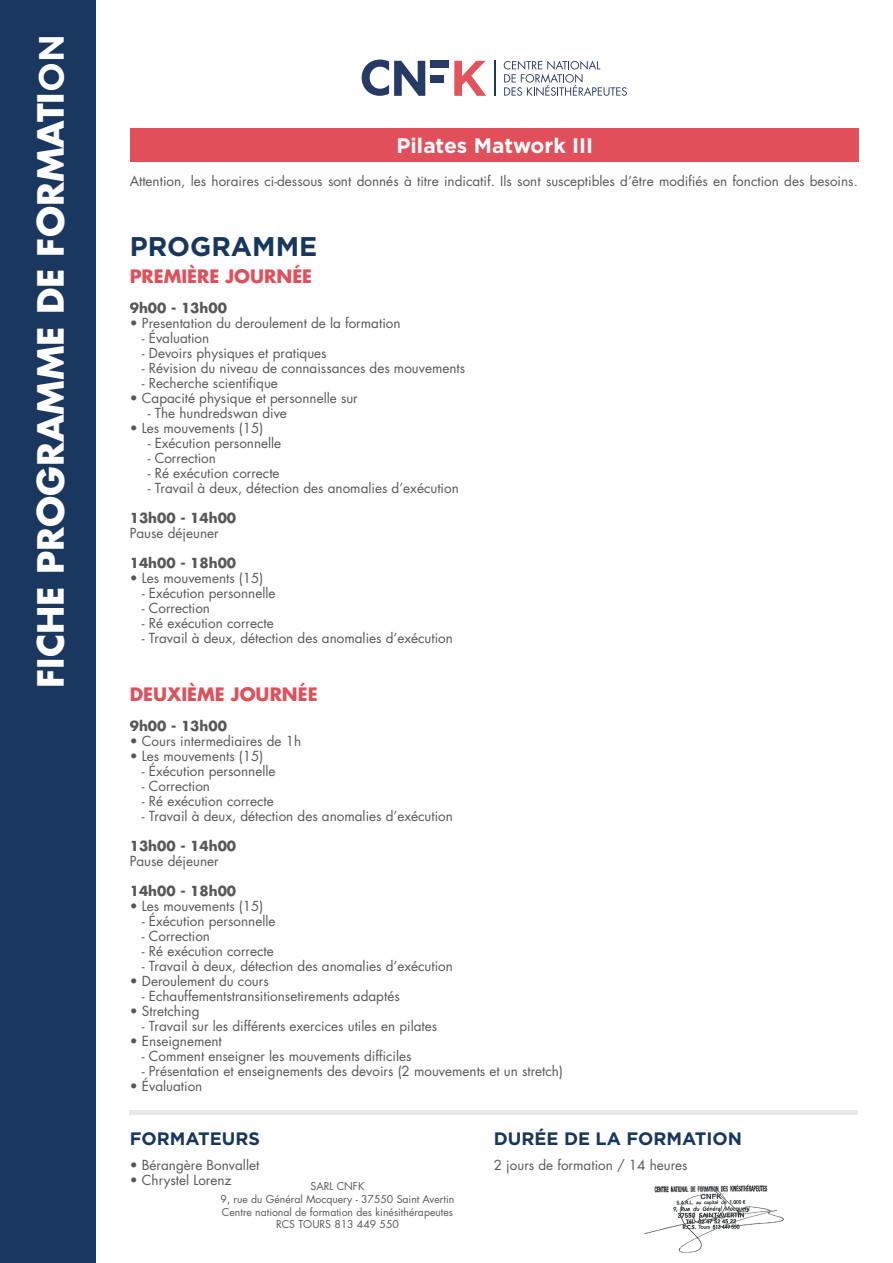
<style>
.page{position:relative;width:893px;height:1263px;background:#fff}
.page>*{position:absolute;margin:0;border:0;box-sizing:border-box;transform-origin:0 0}
.t1{font:700 35.1px "Futura Std";color:#fff}
.t2{font:700 27px "Gotham";color:#18375f}
.t3{font:700 21px "Gotham";color:#fff}
.t4{font:700 18px "Futura Std";color:#e14f5a}
.t5{font:700 18px "Gotham";color:#18375f}
.t6{font:13.5px "Futura Std";color:#57585a}
.t7{font:700 13.5px "Futura Std";color:#57585a}
.t8{font:10.5px/12.6px "Futura Std";color:#57585a;text-align:center}
.s1{font-family:"Gotham"}
</style>
<div class="page">
<div style="left:0;top:0;width:96px;height:1263px;background:#19375f"></div>
<img style="left:644px;top:1184px;width:140px;height:69px">
<hr style="left:494px;top:61px;width:1px;height:35px;background:#1a3760">
<svg style="left:504px;top:61px;width:123px;height:35px"></svg>
<svg style="left:454px;top:61px;width:32px;height:35px"></svg>
<div style="left:430px;top:75px;width:14px;height:7px;background:#253a65"></div>
<div style="left:430px;top:61px;width:19px;height:7px;background:#253a65"></div>
<svg style="left:362px;top:60px;width:63px;height:36px"></svg>
<div style="left:130px;top:129px;width:728px;height:33px;background:#e14f5a"></div>
<div style="left:130px;top:1110px;width:728px;height:5px;background:#e7e9e8"></div>
<h1 class="t1" style="left:27px;top:688px;width:655px;rotate:-90deg">FICHE PROGRAMME DE FORMATI<span class="s1">ON</span></h1>
<h3 class="t3" style="left:397px;top:133px;width:198px">Pilates Matwork III</h3>
<p class="t6" style="left:130px;top:172px;width:730px">Attention, les horaires ci-dessous sont donnés à titre indicatif. Ils sont susceptibles d’être modifiés en fonction des besoins.</p>
<h2 class="t2" style="left:130px;top:231px;width:189px">PROGRAMME</h2>
<h3 class="t4" style="left:130px;top:265px;width:184px">PREMIÈRE JOURNÉE</h3>
<p class="t7" style="left:130px;top:299px;width:99px">9h00 - 13h00</p>
<p class="t6" style="left:130px;top:315px;width:272px">• Presentation du deroulement de la formation</p>
<p class="t6" style="left:142px;top:330px;width:69px">- Évaluation</p>
<p class="t6" style="left:142px;top:345px;width:186px">- Devoirs physiques et pratiques</p>
<p class="t6" style="left:142px;top:360px;width:325px">- Révision du niveau de connaissances des mouvements</p>
<p class="t6" style="left:142px;top:375px;width:138px">- Recherche scientifique</p>
<p class="t6" style="left:130px;top:390px;width:230px">• Capacité physique et personnelle sur</p>
<p class="t6" style="left:148px;top:405px;width:141px">- The hundredswan dive</p>
<p class="t6" style="left:130px;top:420px;width:135px">• Les mouvements (15)</p>
<p class="t6" style="left:148px;top:435px;width:135px">- Exécution personnelle</p>
<p class="t6" style="left:148px;top:450px;width:70px">- Correction</p>
<p class="t6" style="left:148px;top:465px;width:133px">- Ré exécution correcte</p>
<p class="t6" style="left:148px;top:480px;width:313px">- Travail à deux, détection des anomalies d’exécution</p>
<p class="t7" style="left:130px;top:509px;width:108px">13h00 - 14h00</p>
<p class="t6" style="left:130px;top:525px;width:90px">Pause déjeuner</p>
<p class="t7" style="left:130px;top:554px;width:108px">14h00 - 18h00</p>
<p class="t6" style="left:130px;top:570px;width:135px">• Les mouvements (15)</p>
<p class="t6" style="left:142px;top:585px;width:135px">- Exécution personnelle</p>
<p class="t6" style="left:142px;top:600px;width:70px">- Correction</p>
<p class="t6" style="left:142px;top:615px;width:133px">- Ré exécution correcte</p>
<p class="t6" style="left:142px;top:630px;width:313px">- Travail à deux, détection des anomalies d’exécution</p>
<h3 class="t4" style="left:130px;top:682px;width:189px">DEUXIÈME JOURNÉE</h3>
<p class="t7" style="left:130px;top:717px;width:99px">9h00 - 13h00</p>
<p class="t6" style="left:130px;top:732px;width:173px">• Cours intermediaires de 1h</p>
<p class="t6" style="left:130px;top:747px;width:135px">• Les mouvements (15)</p>
<p class="t6" style="left:142px;top:762px;width:135px">- Éxécution personnelle</p>
<p class="t6" style="left:142px;top:777px;width:70px">- Correction</p>
<p class="t6" style="left:142px;top:792px;width:133px">- Ré exécution correcte</p>
<p class="t6" style="left:142px;top:807px;width:313px">- Travail à deux, détection des anomalies d’exécution</p>
<p class="t7" style="left:130px;top:837px;width:108px">13h00 - 14h00</p>
<p class="t6" style="left:130px;top:852px;width:90px">Pause déjeuner</p>
<p class="t7" style="left:130px;top:882px;width:108px">14h00 - 18h00</p>
<p class="t6" style="left:130px;top:897px;width:135px">• Les mouvements (15)</p>
<p class="t6" style="left:142px;top:912px;width:135px">- Éxécution personnelle</p>
<p class="t6" style="left:142px;top:927px;width:70px">- Correction</p>
<p class="t6" style="left:142px;top:942px;width:133px">- Ré exécution correcte</p>
<p class="t6" style="left:142px;top:957px;width:313px">- Travail à deux, détection des anomalies d’exécution</p>
<p class="t6" style="left:130px;top:972px;width:140px">• Deroulement du cours</p>
<p class="t6" style="left:142px;top:987px;width:259px">- Echauffementstransitionsetirements adaptés</p>
<p class="t6" style="left:130px;top:1002px;width:71px">• Stretching</p>
<p class="t6" style="left:142px;top:1017px;width:297px">- Travail sur les différents exercices utiles en pilates</p>
<p class="t6" style="left:130px;top:1032px;width:94px">• Enseignement</p>
<p class="t6" style="left:142px;top:1047px;width:271px">- Comment enseigner les mouvements difficiles</p>
<p class="t6" style="left:142px;top:1062px;width:422px">- Présentation et enseignements des devoirs (2 mouvements et un stretch)</p>
<p class="t6" style="left:130px;top:1077px;width:74px">• Évaluation</p>
<h3 class="t5" style="left:130px;top:1128px;width:132px">FORMATEURS</h3>
<p class="t6" style="left:130px;top:1156px;width:131px">• Bérangère Bonvallet</p>
<p class="t6" style="left:130px;top:1171px;width:103px">• Chrystel Lorenz</p>
<p class="t8" style="left:221px;top:1180px;width:235px">SARL CNFK<br>9, rue du Général Mocquery - 37550 Saint Avertin<br>Centre national de formation des kinésithérapeutes<br>RCS TOURS 813 449 550</p>
<h3 class="t5" style="left:494px;top:1128px;width:250px">DURÉE DE LA FORMATION</h3>
<p class="t6" style="left:494px;top:1156px;width:195px">2 jours de formation / 14 heures</p>
</div>
